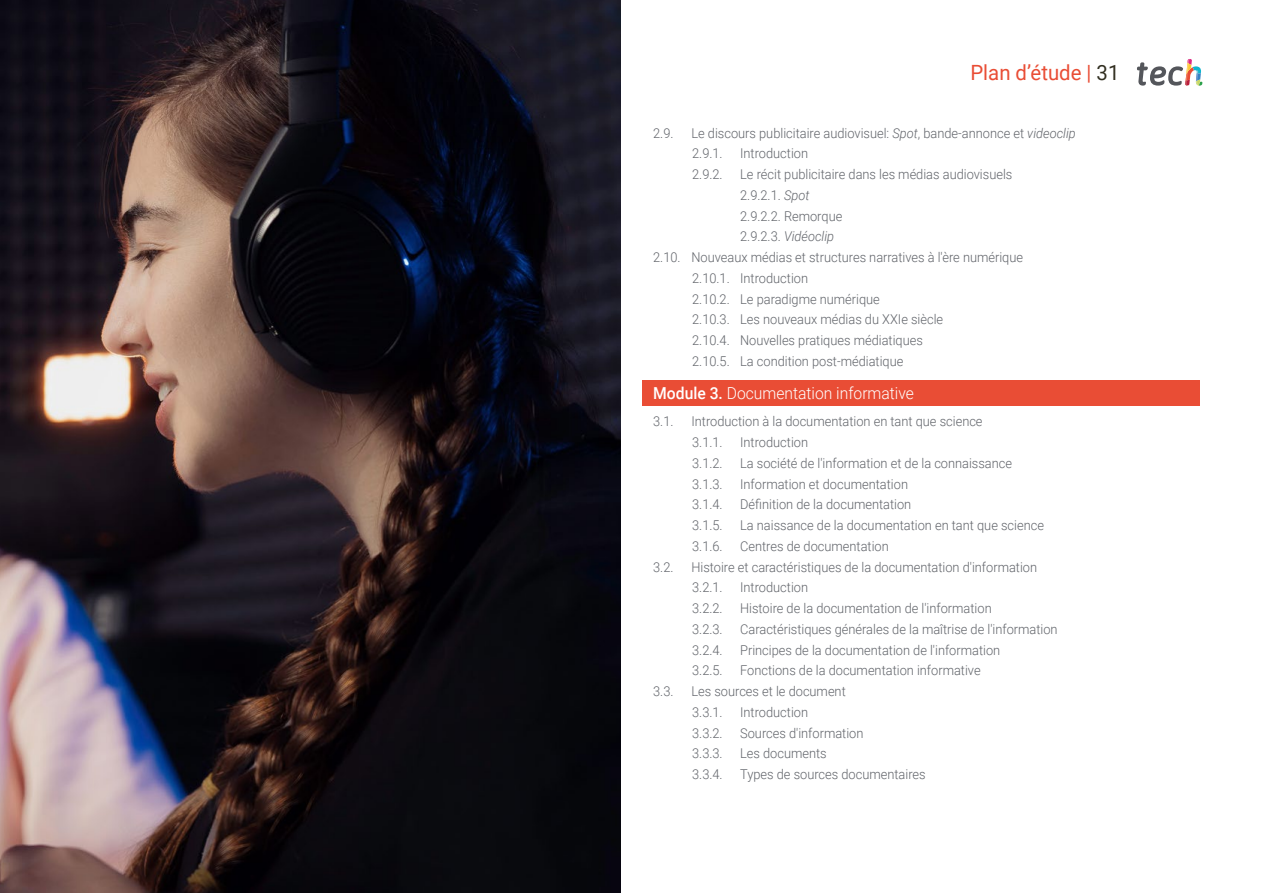
<style>
.page{position:relative;width:1263px;height:893px;background:#fff}
.page>*{position:absolute;margin:0;border:0;box-sizing:border-box;transform-origin:0 0}
.t1{font:21px "Roboto";color:#e94d35}
.t2{font:300 16.5px "Roboto";color:#fff;scale:.95 1}
.t3{font:300 13.5px/20.7px "Roboto";color:#61646a;scale:.95 1}
.t4{font:italic 300 13.5px "Roboto";color:#61646a;scale:.95 1}
.s1{color:#312e20}
.s2{font-style:italic}
.s3{font-style:normal}
.s4{font-weight:500}
</style>
<div class="page">
<img style="left:0;top:0;width:621px;height:893px">
<div style="left:642px;top:380px;width:557px;height:25px;background:#e94d35"></div>
<svg style="left:1137px;top:59px;width:65px;height:27px"></svg>
<h1 class="t1" style="left:970px;top:57px;width:151px">Plan d’étude | <span class="s1">31</span></h1>
<p class="t3" style="left:653px;top:122px;width:23px">2.9.</p>
<p class="t3" style="left:691px;top:122px;width:406px">Le discours publicitaire audiovisuel: <span class="s2">Spot</span>, bande-annonce et <span class="s2">videoclip<br></span>2.9.1.</p>
<p class="t3" style="left:740px;top:143px;width:73px">Introduction</p>
<p class="t3" style="left:692px;top:164px;width:34px">2.9.2.</p>
<p class="t3" style="left:740px;top:164px;width:288px">Le récit publicitaire dans les médias audiovisuels</p>
<p class="t3" style="left:740px;top:184px;width:74px">2.9.2.1. <span class="s2">Spot</span></p>
<p class="t3" style="left:740px;top:205px;width:109px">2.9.2.2. Remorque</p>
<p class="t4" style="left:740px;top:227px;width:100px"><span class="s3">2.9.2.3.</span> Vidéoclip</p>
<p class="t3" style="left:653px;top:247px;width:391px">2.10. Nouveaux médias et structures narratives à l'ère numérique</p>
<p class="t3" style="left:692px;top:267px;width:124px">2.10.1. Introduction</p>
<p class="t3" style="left:692px;top:288px;width:199px">2.10.2. Le paradigme numérique</p>
<p class="t3" style="left:692px;top:309px;width:266px">2.10.3. Les nouveaux médias du XXIe siècle</p>
<p class="t3" style="left:692px;top:330px;width:244px">2.10.4. Nouvelles pratiques médiatiques</p>
<p class="t3" style="left:692px;top:350px;width:224px">2.10.5. La condition post-médiatique</p>
<p class="t2" style="left:653px;top:382px;width:276px"><span class="s4">Module 3.</span> Documentation informative</p>
<p class="t3" style="left:653px;top:411px;width:23px">3.1.</p>
<p class="t3" style="left:691px;top:411px;width:308px">Introduction à la documentation en tant que science<br>3.1.1.</p>
<p class="t3" style="left:740px;top:431px;width:73px">Introduction</p>
<p class="t3" style="left:692px;top:452px;width:34px">3.1.2.</p>
<p class="t3" style="left:740px;top:452px;width:288px">La société de l'information et de la connaissance</p>
<p class="t3" style="left:692px;top:473px;width:34px">3.1.3.</p>
<p class="t3" style="left:740px;top:473px;width:178px">Information et documentation</p>
<p class="t3" style="left:692px;top:494px;width:34px">3.1.4.</p>
<p class="t3" style="left:740px;top:494px;width:182px">Définition de la documentation</p>
<p class="t3" style="left:692px;top:514px;width:34px">3.1.5.</p>
<p class="t3" style="left:740px;top:514px;width:321px">La naissance de la documentation en tant que science</p>
<p class="t3" style="left:692px;top:535px;width:34px">3.1.6.</p>
<p class="t3" style="left:740px;top:535px;width:158px">Centres de documentation</p>
<p class="t3" style="left:653px;top:556px;width:23px">3.2.</p>
<p class="t3" style="left:691px;top:556px;width:365px">Histoire et caractéristiques de la documentation d'information<br>3.2.1.</p>
<p class="t3" style="left:740px;top:577px;width:73px">Introduction</p>
<p class="t3" style="left:692px;top:597px;width:34px">3.2.2.</p>
<p class="t3" style="left:740px;top:597px;width:266px">Histoire de la documentation de l'information</p>
<p class="t3" style="left:692px;top:618px;width:34px">3.2.3.</p>
<p class="t3" style="left:740px;top:618px;width:336px">Caractéristiques générales de la maîtrise de l'information</p>
<p class="t3" style="left:692px;top:639px;width:34px">3.2.4.</p>
<p class="t3" style="left:740px;top:639px;width:275px">Principes de la documentation de l'information</p>
<p class="t3" style="left:692px;top:660px;width:34px">3.2.5.</p>
<p class="t3" style="left:740px;top:660px;width:255px">Fonctions de la documentation informative</p>
<p class="t3" style="left:653px;top:680px;width:23px">3.3.</p>
<p class="t3" style="left:691px;top:680px;width:164px">Les sources et le document<br>3.3.1.</p>
<p class="t3" style="left:740px;top:701px;width:73px">Introduction</p>
<p class="t3" style="left:692px;top:722px;width:34px">3.3.2.</p>
<p class="t3" style="left:740px;top:722px;width:131px">Sources d'information</p>
<p class="t3" style="left:692px;top:743px;width:34px">3.3.3.</p>
<p class="t3" style="left:740px;top:743px;width:93px">Les documents</p>
<p class="t3" style="left:692px;top:763px;width:34px">3.3.4.</p>
<p class="t3" style="left:740px;top:763px;width:197px">Types de sources documentaires</p>
</div>
